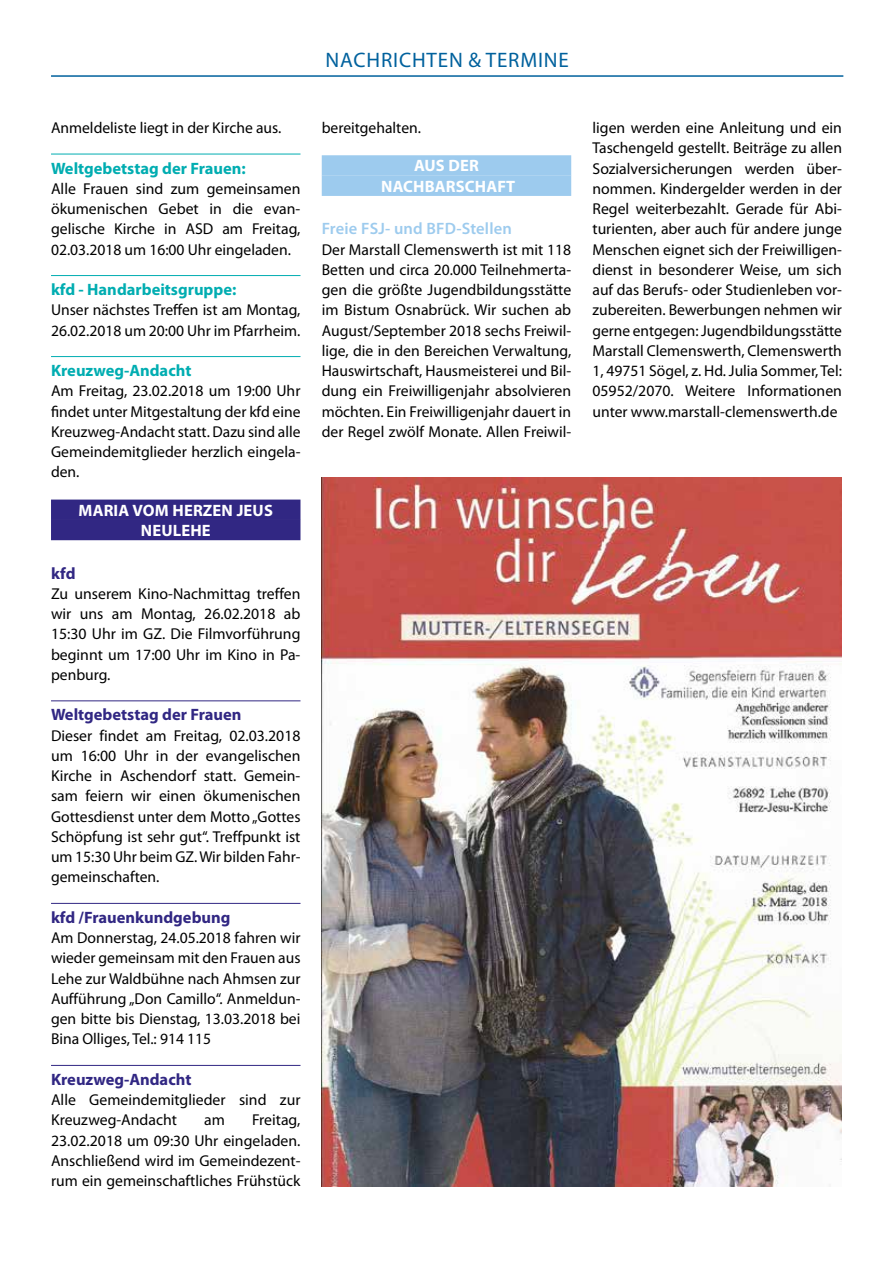
<style>
.page{position:relative;width:893px;height:1263px;background:#fff}
.page>*{position:absolute;margin:0;border:0;box-sizing:border-box;transform-origin:0 0}
.t1{font:21px "Myriad Pro";letter-spacing:.04em;color:#00619d}
.t2{font:700 16.5px "Myriad Pro";color:#00adb1}
.t3{font:700 16.5px "Myriad Pro";color:#312783}
.t4{font:700 16.5px/20.2px "Myriad Pro";letter-spacing:.01em;color:#fff;text-align:center}
.t5{font:600 16.5px "Myriad Pro";letter-spacing:.01em;color:#9dcbee}
.t6{font:15.75px/20.2px "Myriad Pro";color:#000;text-align:justify}
</style>
<div class="page">
<hr style="left:51px;top:154px;width:249px;height:1px;background:#00adb1">
<hr style="left:51px;top:275px;width:249px;height:1px;background:#00adb1">
<hr style="left:51px;top:356px;width:249px;height:1px;background:#00adb1">
<div style="left:51px;top:500px;width:249px;height:20px;background:#312783"></div>
<div style="left:51px;top:520px;width:249px;height:20px;background:#312783"></div>
<hr style="left:51px;top:700px;width:249px;height:1px;background:#312783">
<hr style="left:51px;top:903px;width:249px;height:1px;background:#312783">
<hr style="left:51px;top:1065px;width:249px;height:1px;background:#312783">
<div style="left:322px;top:155px;width:249px;height:21px;background:#9dcbee"></div>
<div style="left:322px;top:176px;width:249px;height:20px;background:#9dcbee"></div>
<img style="left:321px;top:477px;width:521px;height:709px">
<hr style="left:51px;top:75px;width:792px;height:2px;background:#00619d">
<h1 class="t1" style="left:325px;top:47px;width:245px">NACHRICHTEN &amp; TERMINE</h1>
<p class="t6" style="left:51px;top:117px;width:232px">Anmeldeliste liegt in der Kirche aus.</p>
<p class="t2" style="left:51px;top:157px;width:196px">Weltgebetstag der Frauen:</p>
<p class="t6" style="left:51px;top:178px;width:251px">Alle Frauen sind zum gemeinsamen ökumenischen Gebet in die evan&shy;gelische Kirche in ASD am Freitag, 02.03.2018 um 16:00 Uhr eingeladen.</p>
<p class="t2" style="left:51px;top:279px;width:187px">kfd - Handarbeitsgruppe:</p>
<p class="t6" style="left:51px;top:300px;width:251px">Unser nächstes Treffen ist am Montag,<br>26.02.2018 um 20:00 Uhr im Pfarrheim.</p>
<p class="t2" style="left:51px;top:360px;width:142px">Kreuzweg-Andacht</p>
<p class="t6" style="left:51px;top:381px;width:251px">Am Freitag, 23.02.2018 um 19:00 Uhr findet unter Mitgestaltung der kfd eine Kreuzweg-Andacht statt. Dazu sind alle Gemeindemitglieder herzlich eingela&shy;den.</p>
<p class="t4" style="left:79px;top:499px;width:196px">MARIA VOM HERZEN JEUS<br>NEULEHE</p>
<p class="t3" style="left:51px;top:562px;width:26px">kfd</p>
<p class="t6" style="left:51px;top:583px;width:251px">Zu unserem Kino-Nachmittag treffen wir uns am Montag, 26.02.2018 ab 15:30 Uhr im GZ. Die Filmvorführung beginnt um 17:00 Uhr im Kino in Pa&shy;penburg.</p>
<p class="t3" style="left:51px;top:704px;width:192px">Weltgebetstag der Frauen</p>
<p class="t6" style="left:51px;top:725px;width:251px">Dieser findet am Freitag, 02.03.2018 um 16:00 Uhr in der evangelischen Kirche in Aschendorf statt. Gemein&shy;sam feiern wir einen ökumenischen Gottesdienst unter dem Motto „Gottes Schöpfung ist sehr gut“. Treffpunkt ist um 15:30 Uhr beim GZ. Wir bilden Fahr&shy;gemeinschaften.</p>
<p class="t3" style="left:51px;top:906px;width:181px">kfd /Frauenkundgebung</p>
<p class="t6" style="left:51px;top:927px;width:251px">Am Donnerstag, 24.05.2018 fahren wir wieder gemeinsam mit den Frauen aus Lehe zur Waldbühne nach Ahmsen zur Aufführung „Don Camillo“. Anmeldun&shy;gen bitte bis Dienstag, 13.03.2018 bei Bina Olliges, Tel.: 914 115</p>
<p class="t3" style="left:51px;top:1068px;width:142px">Kreuzweg-Andacht</p>
<p class="t6" style="left:51px;top:1089px;width:251px">Alle Gemeindemitglieder sind zur<br>Kreuzweg-Andacht</p>
<p class="t6" style="left:51px;top:1110px;width:251px;text-indent:201px">Freitag, 23.02.2018 um 09:30 Uhr eingeladen.<br>Anschließend wird im Gemeindezent&shy;rum ein gemeinschaftliches Frühstück</p>
<p class="t6" style="left:204px;top:1110px;width:22px">am</p>
<p class="t6" style="left:322px;top:117px;width:101px">bereitgehalten.</p>
<p class="t4" style="left:381px;top:155px;width:136px">AUS DER<br>NACHBARSCHAFT</p>
<p class="t5" style="left:322px;top:218px;width:192px">Freie FSJ- und BFD-Stellen</p>
<p class="t6" style="left:322px;top:239px;width:251px">Der Marstall Clemenswerth ist mit 118<br>Betten und circa 20.000 Teilnehmerta&shy;gen die größte Jugendbildungsstätte im Bistum Osnabrück. Wir suchen ab August/September 2018 sechs Freiwil&shy;lige, die in den Bereichen Verwaltung, Hauswirtschaft, Hausmeisterei und Bil&shy;dung ein Freiwilligenjahr absolvieren möchten. Ein Freiwilligenjahr dauert in der Regel zwölf Monate. Allen Freiwil-</p>
<p class="t6" style="left:592px;top:117px;width:251px">ligen werden eine Anleitung und ein Taschengeld gestellt. Beiträge zu allen Sozialversicherungen werden über&shy;nommen. Kindergelder werden in der Regel weiterbezahlt. Gerade für Abi&shy;turienten, aber auch für andere junge Menschen eignet sich der Freiwilligen&shy;dienst in besonderer Weise, um sich auf das Berufs- oder Studienleben vor&shy;zubereiten. Bewerbungen nehmen wir gerne entgegen: Jugendbildungsstätte Marstall Clemenswerth, Clemenswerth 1, 49751 Sögel, z. Hd. Julia Sommer, Tel:<br>05952/2070. Weitere Informationen unter www.marstall-clemenswerth.de</p>
</div>
